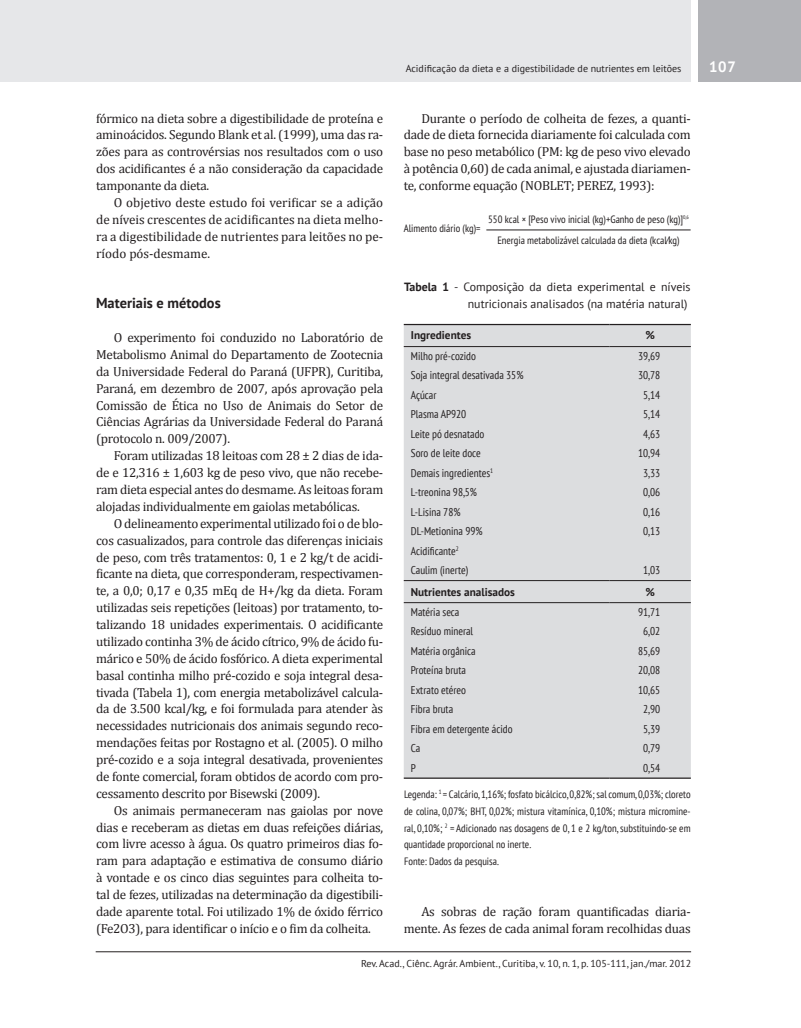
<style>
.page{position:relative;width:801px;height:1028px;background:#fff}
.page>*{position:absolute;margin:0;border:0;box-sizing:border-box;transform-origin:0 0}
.Número_de_páginas{font:700 15px "PT Sans";color:#fff}
.Título_1{font:700 14.38px "PT Sans";color:#231f20}
.Corpo_de_texto{font:13.12px/16.9px "Cambria";letter-spacing:-.02em;color:#231f20;text-align:justify}
.Título_-_Tabela{font:11.88px/16.9px "PT Sans";color:#231f20;text-align:right}
.Corpo_-_Esquerda{font:condensed 11.25px "PT Sans";color:#231f20}
.Corpo_-_Centro{font:condensed 11.25px "PT Sans";color:#231f20}
.Cabeçalho_-_Esquerda{font:700 11.25px "PT Sans";color:#231f20}
.Cabeçalho_-_Centro{font:700 11.25px "PT Sans";color:#231f20}
.Legenda_-_Tabela{font:condensed 10.62px/16.9px "PT Sans";color:#231f20;text-align:center}
.Rodapé{font:10px "PT Sans";color:#231f20}
.Cabeçalho{font:10px "PT Sans";color:#231f20}
.s1{font-weight:700}
</style>
<div class="page">
<div style="left:18px;top:0;width:673px;height:82px;background:#e6e7e9"></div>
<div style="left:0;top:0;width:18px;height:82px;background:#e6e7e9"></div>
<div style="left:698px;top:0;width:103px;height:82px;background:#b2b3b7"></div>
<hr style="left:96px;top:951px;width:595px;height:1px;background:#231f20">
<hr style="left:486px;top:230px;width:204px;height:1px;background:#231f20">
<div style="left:404px;top:325px;width:287px;height:452px;background:#dcdddf"></div>
<hr style="left:404px;top:324px;width:205px;height:1px;background:#231f20">
<hr style="left:609px;top:324px;width:82px;height:1px;background:#231f20">
<hr style="left:404px;top:346px;width:205px;height:1px;background:#231f20">
<hr style="left:609px;top:346px;width:82px;height:1px;background:#231f20">
<hr style="left:404px;top:777px;width:205px;height:1px;background:#231f20">
<hr style="left:609px;top:777px;width:82px;height:1px;background:#231f20">
<hr style="left:404px;top:580px;width:205px;height:1px;background:#231f20">
<hr style="left:609px;top:580px;width:82px;height:1px;background:#231f20">
<hr style="left:404px;top:602px;width:205px;height:1px;background:#231f20">
<hr style="left:609px;top:602px;width:82px;height:1px;background:#231f20">
<p class="Corpo_de_texto" style="left:96px;top:110px;width:289px">fórmico na dieta sobre a digestibilidade de proteína e aminoácidos. Segundo Blank et al. (1999), uma das ra&shy;zões para as controvérsias nos resultados com o uso dos acidificantes é a não consideração da capacidade tamponante da dieta.</p>
<p class="Corpo_de_texto" style="left:96px;top:194px;width:289px;text-indent:18px">O objetivo deste estudo foi verificar se a adição de níveis crescentes de acidificantes na dieta melho&shy;ra a digestibilidade de nutrientes para leitões no pe&shy;ríodo pós-desmame.</p>
<p class="Título_1" style="left:96px;top:294px;width:126px">Materiais e métodos</p>
<p class="Corpo_de_texto" style="left:96px;top:329px;width:289px;text-indent:18px">O experimento foi conduzido no Laboratório de Metabolismo Animal do Departamento de Zootecnia da Universidade Federal do Paraná (UFPR), Curitiba, Paraná, em dezembro de 2007, após aprovação pela Comissão de Ética no Uso de Animais do Setor de Ciências Agrárias da Universidade Federal do Paraná (protocolo n. 009/2007).</p>
<p class="Corpo_de_texto" style="left:96px;top:447px;width:289px;text-indent:18px">Foram utilizadas 18 leitoas com 28 ± 2 dias de ida&shy;de e 12,316 ± 1,603 kg de peso vivo, que não recebe&shy;ram dieta especial antes do desmame. As leitoas foram alojadas individualmente em gaiolas metabólicas.</p>
<p class="Corpo_de_texto" style="left:96px;top:515px;width:289px;text-indent:18px">O delineamento experimental utilizado foi o de blo&shy;cos casualizados, para controle das diferenças iniciais de peso, com três tratamentos: 0, 1 e 2 kg/t de acidi&shy;ficante na dieta, que corresponderam, respectivamen&shy;te, a 0,0; 0,17 e 0,35 mEq de H+/kg da dieta. Foram utilizadas seis repetições (leitoas) por tratamento, to&shy;talizando 18 unidades experimentais. O acidificante utilizado continha 3% de ácido cítrico, 9% de ácido fu&shy;márico e 50% de ácido fosfórico. A dieta experimental basal continha milho pré-cozido e soja integral desa&shy;tivada (Tabela 1), com energia metabolizável calcula&shy;da de 3.500 kcal/kg, e foi formulada para atender às necessidades nutricionais dos animais segundo reco&shy;mendações feitas por Rostagno et al. (2005). O milho pré-cozido e a soja integral desativada, provenientes de fonte comercial, foram obtidos de acordo com pro&shy;cessamento descrito por Bisewski (2009).</p>
<p class="Corpo_de_texto" style="left:96px;top:801px;width:289px;text-indent:18px">Os animais permaneceram nas gaiolas por nove dias e receberam as dietas em duas refeições diárias, com livre acesso à água. Os quatro primeiros dias fo&shy;ram para adaptação e estimativa de consumo diário à vontade e os cinco dias seguintes para colheita to&shy;tal de fezes, utilizadas na determinação da digestibili&shy;dade aparente total. Foi utilizado 1% de óxido férrico (Fe2O3), para identificar o início e o fim da colheita.</p>
<p class="Cabeçalho" style="left:406px;top:62px;width:277px">Acidificação da dieta e a digestibilidade de nutrientes em leitões</p>
<p class="Número_de_páginas" style="left:709px;top:57px;width:29px">107</p>
<p class="Corpo_de_texto" style="left:404px;top:110px;width:289px;text-indent:18px">Durante o período de colheita de fezes, a quanti&shy;dade de dieta fornecida diariamente foi calculada com base no peso metabólico (PM: kg de peso vivo elevado à potência 0,60) de cada animal, e ajustada diariamen&shy;te, conforme equação (NOBLET; PEREZ, 1993):</p>
<p class="Legenda_-_Tabela" style="left:404px;top:220px;width:78px">Alimento diário (kg)=</p>
<p class="Legenda_-_Tabela" style="left:488px;top:208px;width:202px;line-height:21.2px">550 kcal × [Peso vivo inicial (kg)+Ganho de peso (kg)]<sup>0,6<br></sup>Energia metabolizável calculada da dieta (kcal⁄kg)</p>
<p class="Título_-_Tabela" style="left:404px;top:278px;width:288px"><span class="s1">Tabela 1</span> - Composição da dieta experimental e níveis nutricionais analisados (na matéria natural)</p>
<p class="Cabeçalho_-_Esquerda" style="left:411px;top:328px;width:62px">Ingredientes</p>
<p class="Cabeçalho_-_Centro" style="left:645px;top:328px;width:11px">%</p>
<p class="Corpo_-_Esquerda" style="left:411px;top:349px;width:67px">Milho pré-cozido</p>
<p class="Corpo_-_Centro" style="left:638px;top:349px;width:24px">39,69</p>
<p class="Corpo_-_Esquerda" style="left:411px;top:368px;width:114px">Soja integral desativada 35%</p>
<p class="Corpo_-_Centro" style="left:638px;top:368px;width:24px">30,78</p>
<p class="Corpo_-_Esquerda" style="left:411px;top:388px;width:27px">Açúcar</p>
<p class="Corpo_-_Centro" style="left:643px;top:388px;width:19px">5,14</p>
<p class="Corpo_-_Esquerda" style="left:411px;top:407px;width:57px">Plasma AP920</p>
<p class="Corpo_-_Centro" style="left:643px;top:407px;width:19px">5,14</p>
<p class="Corpo_-_Esquerda" style="left:411px;top:427px;width:75px">Leite pó desnatado</p>
<p class="Corpo_-_Centro" style="left:643px;top:427px;width:19px">4,63</p>
<p class="Corpo_-_Esquerda" style="left:411px;top:446px;width:71px">Soro de leite doce</p>
<p class="Corpo_-_Centro" style="left:638px;top:446px;width:24px">10,94</p>
<p class="Corpo_-_Esquerda" style="left:411px;top:466px;width:84px">Demais ingredientes<sup>1</sup></p>
<p class="Corpo_-_Centro" style="left:643px;top:466px;width:19px">3,33</p>
<p class="Corpo_-_Esquerda" style="left:411px;top:485px;width:68px">L-treonina 98,5%</p>
<p class="Corpo_-_Centro" style="left:643px;top:485px;width:19px">0,06</p>
<p class="Corpo_-_Esquerda" style="left:411px;top:504px;width:51px">L-Lisina 78%</p>
<p class="Corpo_-_Centro" style="left:643px;top:504px;width:19px">0,16</p>
<p class="Corpo_-_Esquerda" style="left:411px;top:524px;width:73px">DL-Metionina 99%</p>
<p class="Corpo_-_Centro" style="left:643px;top:524px;width:19px">0,13</p>
<p class="Corpo_-_Esquerda" style="left:411px;top:543px;width:49px">Acidificante<sup>2</sup></p>
<p class="Corpo_-_Esquerda" style="left:411px;top:563px;width:59px">Caulim (inerte)</p>
<p class="Corpo_-_Centro" style="left:643px;top:563px;width:19px">1,03</p>
<p class="Cabeçalho_-_Esquerda" style="left:411px;top:584px;width:106px">Nutrientes analisados</p>
<p class="Cabeçalho_-_Centro" style="left:645px;top:584px;width:11px">%</p>
<p class="Corpo_-_Esquerda" style="left:411px;top:605px;width:50px">Matéria seca</p>
<p class="Corpo_-_Centro" style="left:638px;top:605px;width:24px">91,71</p>
<p class="Corpo_-_Esquerda" style="left:411px;top:624px;width:64px">Resíduo mineral</p>
<p class="Corpo_-_Centro" style="left:643px;top:624px;width:19px">6,02</p>
<p class="Corpo_-_Esquerda" style="left:411px;top:643px;width:66px">Matéria orgânica</p>
<p class="Corpo_-_Centro" style="left:638px;top:643px;width:24px">85,69</p>
<p class="Corpo_-_Esquerda" style="left:411px;top:663px;width:57px">Proteína bruta</p>
<p class="Corpo_-_Centro" style="left:638px;top:663px;width:24px">20,08</p>
<p class="Corpo_-_Esquerda" style="left:411px;top:682px;width:57px">Extrato etéreo</p>
<p class="Corpo_-_Centro" style="left:638px;top:682px;width:24px">10,65</p>
<p class="Corpo_-_Esquerda" style="left:411px;top:702px;width:44px">Fibra bruta</p>
<p class="Corpo_-_Centro" style="left:643px;top:702px;width:19px">2,90</p>
<p class="Corpo_-_Esquerda" style="left:411px;top:721px;width:103px">Fibra em detergente ácido</p>
<p class="Corpo_-_Centro" style="left:643px;top:721px;width:19px">5,39</p>
<p class="Corpo_-_Esquerda" style="left:411px;top:741px;width:11px">Ca</p>
<p class="Corpo_-_Centro" style="left:643px;top:741px;width:19px">0,79</p>
<p class="Corpo_-_Esquerda" style="left:411px;top:760px;width:7px">P</p>
<p class="Corpo_-_Centro" style="left:643px;top:760px;width:19px">0,54</p>
<p class="Legenda_-_Tabela" style="left:404px;top:785px;width:288px;text-align:justify">Legenda: <sup>1</sup> = Calcário, 1,16%; fosfato bicálcico, 0,82%; sal comum, 0,03%; cloreto de colina, 0,07%; BHT, 0,02%; mistura vitamínica, 0,10%; mistura micromine&shy;ral, 0,10%; <sup>2</sup> = Adicionado nas dosagens de 0, 1 e 2 kg/ton, substituindo-se em quantidade proporcional no inerte.</p>
<p class="Legenda_-_Tabela" style="left:404px;top:853px;width:96px">Fonte: Dados da pesquisa.</p>
<p class="Corpo_de_texto" style="left:404px;top:903px;width:289px;text-align:right">As sobras de ração foram quantificadas diaria&shy;mente. As fezes de cada animal foram recolhidas duas</p>
<p class="Rodapé" style="left:361px;top:956px;width:331px">Rev. Acad., Ciênc. Agrár. Ambient., Curitiba, v. 10, n. 1, p. 105-111, jan./mar. 2012</p>
</div>
